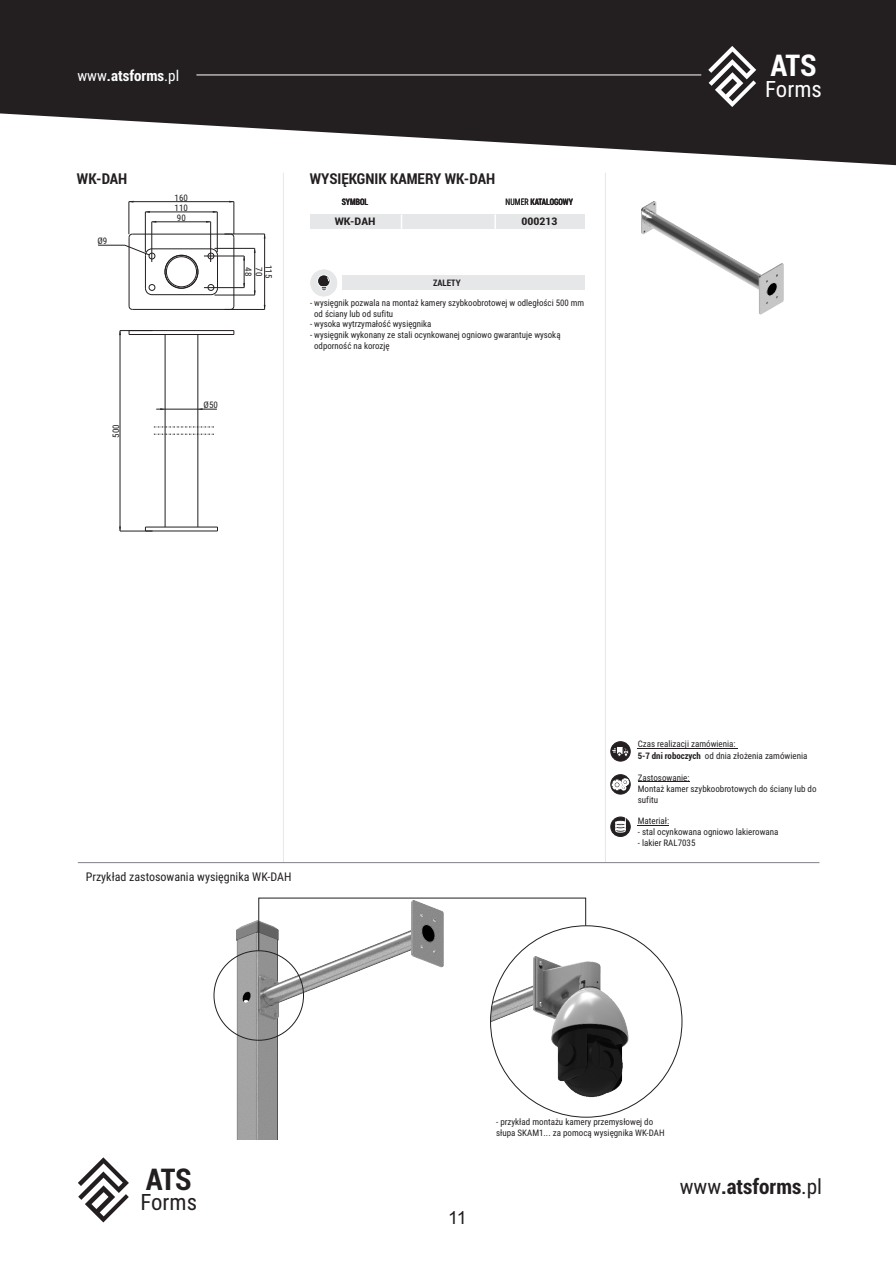
<style>
.page{position:relative;width:896px;height:1268px;background:#fff}
.page>*{position:absolute;margin:0;border:0;box-sizing:border-box;transform-origin:0 0}
.t1{font:700 30px "Roboto Condensed";color:#231f20}
.t2{font:700 30px "Roboto Condensed";color:#fff}
.t3{font:22.5px "Roboto Condensed";color:#231f20}
.t4{font:22.5px "Roboto Condensed";color:#fff}
.t5{font:700 21px "Roboto Condensed";color:#231f20}
.t6{font:18px "Arial";color:#231f20}
.t7{font:700 15px "Roboto Condensed";color:#231f20}
.t8{font:700 15px "Roboto Condensed";color:#fff}
.t9{font:12px "Roboto Condensed";color:#231f20}
.t10{font:700 10.5px "Roboto Condensed";color:#231f20;scale:1.16 1}
.t11{font:9px/10.8px "Roboto Condensed";color:#231f20}
.t12{font:700 9px "Roboto Condensed";color:#231f20;scale:.86 1}
.t13{font:700 9px "Roboto Condensed";color:#231f20}
.s1{font-weight:400}
.s2{font-weight:700}
</style>
<div class="page">
<img style="left:236px;top:920px;width:207px;height:219px">
<img style="left:641px;top:202px;width:142px;height:113px">
<svg style="left:0;top:0;width:895px;height:166px;fill:#231f20"></svg>
<hr style="left:283px;top:173px;width:1px;height:689px;background:#e6e7e9">
<hr style="left:605px;top:173px;width:1px;height:689px;background:#e6e7e9">
<hr style="left:196px;top:75px;width:505px;height:1px;background:#fff">
<svg style="left:78px;top:1157px;width:51px;height:65px"></svg>
<svg style="left:708px;top:46px;width:48px;height:61px"></svg>
<div style="left:310px;top:162px;width:275px;height:14px;background:#fff"></div>
<div style="left:342px;top:276px;width:243px;height:14px;background:#e6e7e9"></div>
<div style="left:310px;top:215px;width:275px;height:14px;background:#e6e7e9"></div>
<svg style="left:401px;top:215px;width:1px;height:14px"></svg>
<div style="left:310px;top:269px;width:27px;height:27px;background:#e6e7e9;border-radius:50%"></div>
<svg style="left:317px;top:274px;width:13px;height:14px"></svg>
<svg style="left:320px;top:276px;width:9px;height:15px"></svg>
<hr style="left:78px;top:862px;width:741px;height:1px;background:#808285">
<svg style="left:258px;top:897px;width:328px;height:54px"></svg>
<div style="left:490px;top:925px;width:192px;height:192px;background:#fff;border-radius:50%"></div>
<img style="left:490px;top:957px;width:139px;height:160px">
<svg style="left:494px;top:214px;width:2px;height:15px"></svg>
<hr style="left:637px;top:748px;width:100px;height:1px;background:#231f20">
<hr style="left:637px;top:781px;width:52px;height:1px;background:#231f20">
<hr style="left:637px;top:825px;width:32px;height:1px;background:#231f20">
<div style="left:610px;top:741px;width:20px;height:20px;background:#231f20;border:1px solid #231f20;border-radius:50%"></div>
<svg style="left:612px;top:746px;width:17px;height:10px"></svg>
<svg style="left:610px;top:817px;width:20px;height:19px"></svg>
<svg style="left:615px;top:821px;width:10px;height:11px"></svg>
<svg style="left:610px;top:774px;width:20px;height:20px"></svg>
<svg style="left:612px;top:778px;width:17px;height:12px"></svg>
<hr style="left:129px;top:330px;width:105px;height:1px;background:#231f20">
<hr style="left:129px;top:334px;width:105px;height:1px;background:#231f20">
<hr style="left:197px;top:334px;width:1px;height:193px;background:#231f20">
<hr style="left:165px;top:334px;width:1px;height:193px;background:#231f20">
<hr style="left:145px;top:527px;width:72px;height:1px;background:#231f20">
<hr style="left:145px;top:531px;width:72px;height:1px;background:#231f20">
<hr style="left:132px;top:234px;width:98px;height:1px;background:#231f20">
<hr style="left:152px;top:248px;width:59px;height:1px;background:#231f20">
<hr style="left:152px;top:294px;width:59px;height:1px;background:#231f20">
<hr style="left:132px;top:309px;width:98px;height:1px;background:#231f20">
<hr style="left:233px;top:237px;width:1px;height:69px;background:#231f20">
<hr style="left:217px;top:255px;width:1px;height:33px;background:#231f20">
<hr style="left:145px;top:255px;width:1px;height:33px;background:#231f20">
<hr style="left:129px;top:237px;width:1px;height:69px;background:#231f20">
<div style="left:165px;top:255px;width:33px;height:33px;border:1px solid #231f20;border-radius:50%"></div>
<div style="left:166px;top:256px;width:31px;height:31px;border:1px solid #231f20;border-radius:50%"></div>
<svg style="left:210px;top:288px;width:8px;height:7px"></svg>
<svg style="left:145px;top:288px;width:7px;height:7px"></svg>
<div style="left:208px;top:284px;width:6px;height:7px;border:1px solid #231f20;border-radius:50%"></div>
<svg style="left:208px;top:248px;width:10px;height:11px"></svg>
<div style="left:149px;top:284px;width:6px;height:7px;border:1px solid #231f20;border-radius:50%"></div>
<hr style="left:145px;top:212px;width:72px;height:1px;background:#231f20">
<hr style="left:145px;top:212px;width:1px;height:40px;background:#231f20">
<hr style="left:129px;top:201px;width:105px;height:1px;background:#231f20">
<hr style="left:129px;top:202px;width:1px;height:32px;background:#231f20">
<hr style="left:233px;top:202px;width:1px;height:32px;background:#231f20">
<hr style="left:217px;top:212px;width:1px;height:40px;background:#231f20">
<hr style="left:152px;top:221px;width:59px;height:1px;background:#231f20">
<hr style="left:151px;top:222px;width:1px;height:40px;background:#231f20">
<hr style="left:210px;top:222px;width:1px;height:40px;background:#231f20">
<svg style="left:153px;top:427px;width:61px;height:1px"></svg>
<svg style="left:153px;top:434px;width:61px;height:1px"></svg>
<hr style="left:120px;top:330px;width:1px;height:201px;background:#231f20">
<hr style="left:120px;top:531px;width:32px;height:1px;background:#231f20">
<hr style="left:120px;top:330px;width:32px;height:1px;background:#231f20">
<svg style="left:98px;top:245px;width:57px;height:14px"></svg>
<hr style="left:264px;top:234px;width:1px;height:75px;background:#231f20">
<hr style="left:224px;top:234px;width:40px;height:1px;background:#231f20">
<hr style="left:224px;top:309px;width:40px;height:1px;background:#231f20">
<hr style="left:254px;top:248px;width:1px;height:47px;background:#231f20">
<hr style="left:214px;top:248px;width:41px;height:1px;background:#231f20">
<hr style="left:214px;top:295px;width:41px;height:1px;background:#231f20">
<hr style="left:244px;top:256px;width:1px;height:32px;background:#231f20">
<hr style="left:204px;top:256px;width:40px;height:1px;background:#231f20">
<hr style="left:204px;top:287px;width:40px;height:1px;background:#231f20">
<svg style="left:198px;top:408px;width:19px;height:2px"></svg>
<svg style="left:156px;top:408px;width:9px;height:2px"></svg>
<hr style="left:165px;top:409px;width:33px;height:1px;background:#231f20">
<h3 class="t8" style="left:77px;top:65px;width:103px"><span class="s1">www</span>.atsforms<span class="s1">.pl</span></h3>
<h3 class="t7" style="left:77px;top:168px;width:52px">WK-DAH</h3>
<p class="t11" style="left:97px;top:236px;width:11px">Ø9</p>
<p class="t11" style="left:175px;top:193px;width:15px">160</p>
<p class="t11" style="left:177px;top:213px;width:10px">90</p>
<p class="t11" style="left:174px;top:203px;width:15px">110</p>
<p class="t11" style="left:273px;top:265px;width:15px;rotate:90deg">115</p>
<p class="t11" style="left:253px;top:267px;width:10px;rotate:90deg">48</p>
<p class="t11" style="left:263px;top:267px;width:10px;rotate:90deg">70</p>
<p class="t11" style="left:111px;top:437px;width:15px;rotate:-90deg">500</p>
<p class="t11" style="left:203px;top:400px;width:16px">Ø50</p>
<h3 class="t7" style="left:310px;top:168px;width:187px">WYSIĘKGNIK KAMERY WK-DAH</h3>
<p class="t10" style="left:337px;top:214px;width:32px">U AM1</p>
<p class="t10" style="left:521px;top:214px;width:22px">1 20</p>
<p class="t12" style="left:342px;top:196px;width:32px">SYMBOL</p>
<p class="t12" style="left:505px;top:196px;width:80px"><span class="s1">NUMER</span> KATALOGOWY</p>
<p class="t10" style="left:334px;top:214px;width:37px">WK-DAH</p>
<p class="t10" style="left:521px;top:214px;width:33px">000213</p>
<p class="t13" style="left:433px;top:277px;width:29px">ZALETY</p>
<p class="t11" style="left:314px;top:298px;width:272px;text-indent:-4px">- wysięgnik pozwala na montaż kamery szybkoobrotowej w odległości 500 mm od ściany lub od sufitu</p>
<p class="t11" style="left:310px;top:320px;width:123px">- wysoka wytrzymałość wysięgnika</p>
<p class="t11" style="left:314px;top:330px;width:248px;text-indent:-4px">- wysięgnik wykonany ze stali ocynkowanej ogniowo gwarantuje wysoką odporność na korozję</p>
<h1 class="t2" style="left:770px;top:45px;width:47px">ATS</h1>
<h2 class="t4" style="left:765px;top:80px;width:58px">Forms</h2>
<h3 class="t9" style="left:86px;top:872px;width:207px">Przykład zastosowania wysięgnika WK-DAH</h3>
<p class="t11" style="left:637px;top:739px;width:171px;line-height:11.7px">Czas realizacji zamówienia:<br><span class="s2">5-7 dni roboczych</span> od dnia złożenia zamówienia</p>
<p class="t11" style="left:637px;top:773px;width:180px">Zastosowanie:<br>Montaż kamer szybkoobrotowych do ściany lub do sufitu</p>
<p class="t11" style="left:637px;top:816px;width:33px">Materiał:</p>
<p class="t11" style="left:637px;top:827px;width:142px">- stal ocynkowana ogniowo lakierowana</p>
<p class="t11" style="left:637px;top:838px;width:59px">- lakier RAL7035</p>
<p class="t11" style="left:496px;top:1117px;width:170px">- przykład montażu kamery przemysłowej do słupa SKAM1... za pomocą wysięgnika WK-DAH</p>
<h1 class="t1" style="left:146px;top:1158px;width:47px">ATS</h1>
<h3 class="t5" style="left:679px;top:1172px;width:144px"><span class="s1">www</span>.atsforms<span class="s1">.pl</span></h3>
<h2 class="t3" style="left:140px;top:1193px;width:58px">Forms</h2>
<h3 class="t6" style="left:448px;top:1211px;width:20px">11</h3>
</div>
